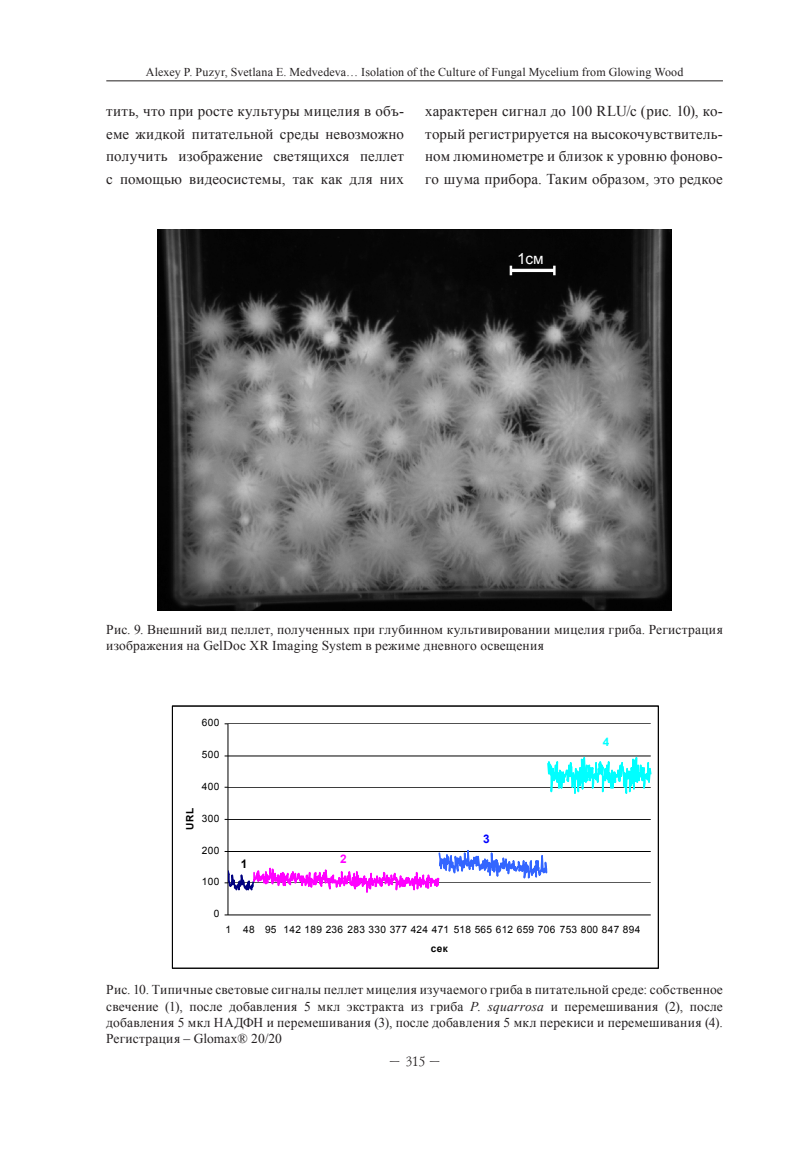
<style>
.page{position:relative;width:808px;height:1149px;background:#fff}
.page>*{position:absolute;margin:0;border:0;box-sizing:border-box;transform-origin:0 0}
.t1{font:15.3px "Arial";color:#fff}
.основ_текст_рус{font:15px/22.5px "Times New Roman";letter-spacing:.01em;color:#231f20;text-align:justify}
.таблица{font:13.5px/16.2px "Times New Roman";letter-spacing:.015em;color:#231f20}
.t2{font:13.5px "Lazurski";color:#231f20}
.t3{font:13.2px "Times New Roman";color:#000}
.t4{font:12px "Times New Roman";letter-spacing:.01em;color:#231f20}
.t5{font:700 11.85px "Arial";color:#000}
.t6{font:700 11.85px "Arial";color:#f0f}
.t7{font:700 11.85px "Arial";color:#00f}
.t8{font:700 11.85px "Arial";color:#0ff}
.t9{font:10.2px/18.9px "Arial";letter-spacing:.025em;color:#000}
.t10{font:700 10.2px "Arial";color:#000}
.s1{font-weight:700}
.s2{font-style:italic}
</style>
<div class="page">
<hr style="left:106px;top:81px;width:617px;height:1px;background:#231f20">
<img style="left:158px;top:230px;width:513px;height:380px">
<hr style="left:511px;top:269px;width:43px;height:3px;background:#fff">
<svg style="left:510px;top:265px;width:2px;height:10px"></svg>
<svg style="left:553px;top:265px;width:3px;height:10px"></svg>
<svg style="left:225px;top:723px;width:427px;height:193px"></svg>
<div style="left:172px;top:705px;width:486px;height:262px;border:1px solid #000"></div>
<p class="t4" style="left:146px;top:64px;width:539px">Alexey P. Puzyr, Svetlana E. Medvedeva… Isolation of the Culture of Fungal Mycelium from Glowing Wood</p>
<p class="основ_текст_рус" style="left:106px;top:100px;width:299px">тить, что при росте культуры мицелия в объ&shy;еме жидкой питательной среды невозможно получить изображение светящихся пеллет с помощью видеосистемы, так как для них</p>
<p class="основ_текст_рус" style="left:425px;top:100px;width:299px">характерен сигнал до 100 RLU/с (рис. 10), ко&shy;торый регистрируется на высокочувствитель&shy;ном люминометре и близок к уровню фоново&shy;го шума прибора. Таким образом, это редкое</p>
<p class="t1" style="left:517px;top:248px;width:28px">1см</p>
<p class="таблица" style="left:106px;top:621px;width:618px">Рис. 9. Внешний вид пеллет, полученных при глубинном культивировании мицелия гриба. Регистрация изображения на GelDoc XR Imaging System в режиме дневного освещения</p>
<p class="t3" style="left:396px;top:624px;width:38px">Рис. 9.</p>
<p class="t9" style="left:202px;top:713px;width:19px">600</p>
<p class="t9" style="left:202px;top:745px;width:19px">500</p>
<p class="t10" style="left:183px;top:829px;width:23px;rotate:-90deg">URL</p>
<p class="t9" style="left:202px;top:776px;width:19px">400</p>
<p class="t9" style="left:202px;top:808px;width:19px">300</p>
<p class="t9" style="left:202px;top:840px;width:19px">200</p>
<p class="t9" style="left:202px;top:872px;width:19px">100</p>
<p class="t5" style="left:241px;top:855px;width:8px">1</p>
<p class="t6" style="left:340px;top:851px;width:8px">2</p>
<p class="t7" style="left:483px;top:830px;width:8px">3</p>
<p class="t8" style="left:603px;top:733px;width:8px">4</p>
<p class="t9" style="left:214px;top:904px;width:7px">0</p>
<p class="t9" style="left:431px;top:920px;width:211px;text-indent:-205px">1 48 95 142 189 236 283 330 377 424 471 518 565 612 659 706 753 800 847 894 <span class="s1">сек</span></p>
<p class="таблица" style="left:106px;top:981px;width:618px;text-align:justify">Рис. 10. Типичные световые сигналы пеллет мицелия изучаемого гриба в питательной среде: собственное свечение (1), после добавления 5 мкл экстракта из гриба <span class="s2">P. squarrosa</span> и перемешивания (2), после добавления 5 мкл НАДФН и перемешивания (3), после добавления 5 мкл перекиси и перемешивания (4).<br>Регистрация – Glomax® 20/20</p>
<p class="t2" style="left:389px;top:1053px;width:53px">– 315 –</p>
</div>
